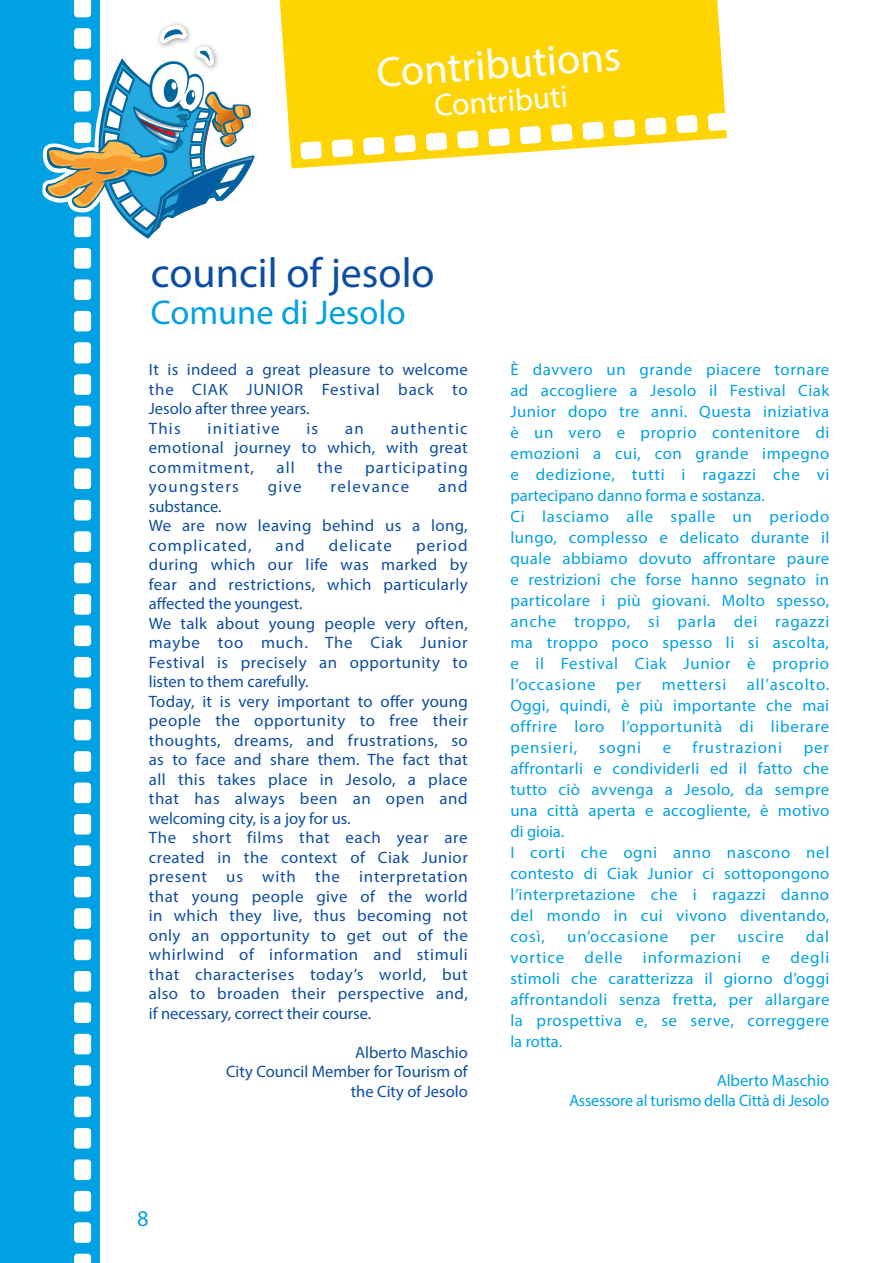
<style>
.page{position:relative;width:893px;height:1263px;background:#fff}
.page>*{position:absolute;margin:0;border:0;box-sizing:border-box;transform-origin:0 0}
.t1{font:42.45px "Myriad Pro";color:#fff}
.t2{font:42px "Myriad Pro";color:#0d4da1}
.t3{font:34.5px "Myriad Pro";color:#00a1e3}
.t4{font:31.5px "Myriad Pro";color:#fff}
.t5{font:22.5px "Myriad Pro";color:#00a1e3}
.Testo_Italiano{font:16.5px/21px "Myriad Pro";letter-spacing:.03em;color:#00a1e3;text-align:justify}
.Testo_Italiano-2{font:16.5px/19.5px "Myriad Pro";letter-spacing:.025em;color:#0d4da1;text-align:justify}
.Testo_Italiano-3{font:16.5px/19.5px "Myriad Pro";color:#0d4da1;text-align:right}
.Testo_Italiano-4{font:16.5px "Myriad Pro";letter-spacing:-.01em;color:#00a1e3}
.Testo_Italiano-5{font:16.5px "Myriad Pro";letter-spacing:.08em;color:#0d4da1}
.Testo_Italiano-6{font:16.5px "Myriad Pro";color:#00a1e3}
.Testo_Italiano-7{font:16.5px "Myriad Pro";letter-spacing:.06em;color:#0d4da1}
.Testo_Italiano-8{font:16.5px "Myriad Pro";letter-spacing:.055em;color:#00a1e3}
.Testo_Italiano-9{font:16.5px "Myriad Pro";letter-spacing:.06em;color:#00a1e3}
.Testo_Italiano-10{font:16.5px "Myriad Pro";letter-spacing:.075em;color:#0d4da1}
.Testo_Italiano-11{font:16.5px "Myriad Pro";letter-spacing:.065em;color:#0d4da1}
</style>
<div class="page">
<svg style="left:0;top:360px;width:100px;height:903px;background:#1cabe6"></svg>
<svg style="left:0;top:0;width:255px;height:360px"></svg>
<svg style="left:279px;top:0;width:448px;height:168px;fill:#fed503"></svg>
<hr style="left:892px;top:0;width:1px;height:1263px;background:#fed503">
<p class="t1" style="left:375px;top:47px;width:246px;rotate:-4deg">Contributions</p>
<p class="t4" style="left:433px;top:86px;width:135px;rotate:-4deg">Contributi</p>
<p class="t2" style="left:151px;top:247px;width:285px">council of jesolo</p>
<p class="t3" style="left:151px;top:291px;width:256px">Comune di Jesolo</p>
<p class="Testo_Italiano-2" style="left:149px;top:360px;width:320px">It is indeed a great pleasure to welcome the CIAK JUNIOR Festival back to Jesolo after three years.</p>
<p class="Testo_Italiano-2" style="left:149px;top:418px;width:33px">This</p>
<p class="Testo_Italiano-10" style="left:208px;top:418px;width:73px">initiative</p>
<p class="Testo_Italiano-2" style="left:306px;top:418px;width:13px">is</p>
<p class="Testo_Italiano-2" style="left:345px;top:418px;width:20px">an</p>
<p class="Testo_Italiano-2" style="left:149px;top:418px;width:320px;text-indent:242px">authentic emotional journey to which, with great commitment,</p>
<p class="Testo_Italiano-2" style="left:277px;top:457px;width:20px">all</p>
<p class="Testo_Italiano-2" style="left:317px;top:457px;width:27px">the</p>
<p class="Testo_Italiano-7" style="left:365px;top:457px;width:104px">participating</p>
<p class="Testo_Italiano-5" style="left:149px;top:477px;width:92px">youngsters</p>
<p class="Testo_Italiano-2" style="left:268px;top:477px;width:35px">give</p>
<p class="Testo_Italiano-5" style="left:331px;top:477px;width:80px">relevance</p>
<p class="Testo_Italiano-2" style="left:438px;top:477px;width:31px">and</p>
<p class="Testo_Italiano-3" style="left:149px;top:496px;width:74px">substance.</p>
<p class="Testo_Italiano-2" style="left:149px;top:516px;width:320px">We are now leaving behind us a long, complicated,</p>
<p class="Testo_Italiano-2" style="left:149px;top:535px;width:321px;text-indent:267px">period during which our life was marked by fear and restrictions, which particularly affected the youngest.</p>
<p class="Testo_Italiano-2" style="left:149px;top:613px;width:321px">We talk about young people very often, maybe too much. The Ciak Junior Festival is precisely an opportunity to listen to them carefully.</p>
<p class="Testo_Italiano-2" style="left:149px;top:691px;width:321px">Today, it is very important to offer young people the opportunity to free their thoughts, dreams, and frustrations, so as to face and share them. The fact that all this takes place in Jesolo, a place that has always been an open and welcoming city, is a joy for us.</p>
<p class="Testo_Italiano-2" style="left:149px;top:828px;width:321px">The short films that each year are created in the context of Ciak Junior present us with the interpretation that young people give of the world in which they live, thus becoming not only an opportunity to get out of the whirlwind of information and stimuli that characterises today’s world, but also to broaden their perspective and, if necessary, correct their course.</p>
<p class="Testo_Italiano-3" style="left:355px;top:1042px;width:114px">Alberto Maschio</p>
<p class="Testo_Italiano-3" style="left:226px;top:1062px;width:243px">City Council Member for Tourism of the City of Jesolo</p>
<p class="Testo_Italiano-2" style="left:276px;top:535px;width:31px">and</p>
<p class="Testo_Italiano-11" style="left:329px;top:535px;width:65px">delicate</p>
<h3 class="t5" style="left:137px;top:1204px;width:13px">8</h3>
<p class="Testo_Italiano" style="left:510px;top:359px;width:321px">È davvero un grande piacere tornare ad accogliere a Jesolo il Festival Ciak Junior dopo tre anni. Questa iniziativa è un vero e proprio contenitore di emozioni a cui, con grande impegno e dedizione, tutti i ragazzi che vi partecipano danno forma e sostanza.</p>
<p class="Testo_Italiano" style="left:510px;top:506px;width:321px">Ci lasciamo alle spalle un periodo lungo, complesso e delicato durante il quale abbiamo dovuto affrontare paure e restrizioni che forse hanno segnato in particolare i più giovani. Molto spesso, anche troppo, si parla dei ragazzi ma troppo poco spesso li si ascolta, e il Festival Ciak Junior è proprio l’occasione per mettersi all’ascolto.<br>Oggi, quindi, è più importante che mai offrire loro l’opportunità di liberare pensieri,</p>
<p class="Testo_Italiano" style="left:599px;top:737px;width:44px">sogni</p>
<p class="Testo_Italiano" style="left:663px;top:737px;width:10px">e</p>
<p class="Testo_Italiano-8" style="left:692px;top:738px;width:91px">frustrazioni</p>
<p class="Testo_Italiano" style="left:510px;top:737px;width:320px;text-indent:293px">per affrontarli e condividerli ed il fatto che tutto ciò avvenga a Jesolo, da sempre una città aperta e accogliente, è motivo di gioia.</p>
<p class="Testo_Italiano" style="left:510px;top:842px;width:321px">I corti che ogni anno nascono nel contesto di Ciak Junior ci sottopongono l’interpretazione che i ragazzi danno del mondo in cui vivono diventando, così,</p>
<p class="Testo_Italiano" style="left:510px;top:926px;width:321px;text-indent:295px">dal vortice delle informazioni e degli stimoli che caratterizza il giorno d’oggi affrontandoli senza fretta, per allargare la prospettiva e, se serve, correggere la rotta.</p>
<p class="Testo_Italiano-6" style="left:717px;top:1071px;width:114px">Alberto Maschio</p>
<p class="Testo_Italiano-4" style="left:569px;top:1090px;width:261px">Assessore al turismo della Città di Jesolo</p>
<p class="Testo_Italiano-9" style="left:567px;top:927px;width:103px">un’occasione</p>
<p class="Testo_Italiano" style="left:690px;top:926px;width:27px">per</p>
<p class="Testo_Italiano" style="left:738px;top:926px;width:48px">uscire</p>
</div>
